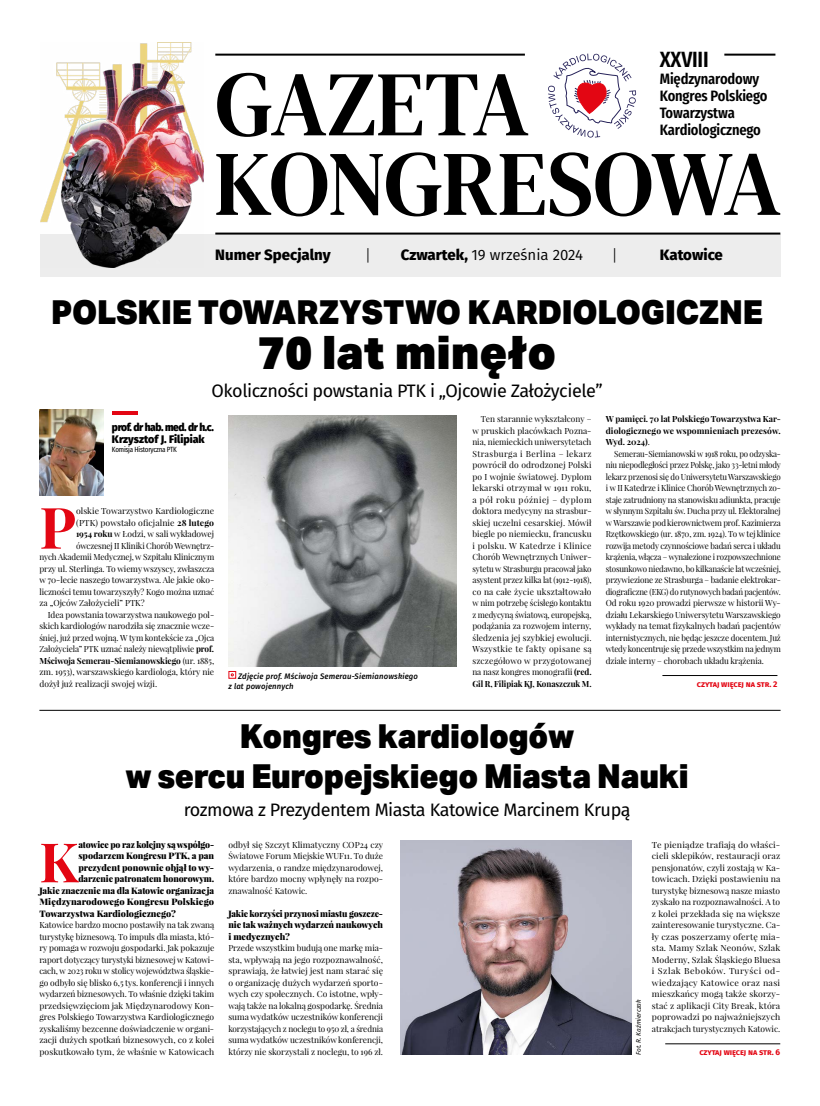
<style>
.page{position:relative;width:820px;height:1106px;background:#fff}
.page>*{position:absolute;margin:0;border:0;box-sizing:border-box;transform-origin:0 0}
.t1{font:700 57.2px "Playfair Display";color:#e30613}
.t2{font:700 54.5px "Playfair Display";color:#e30613}
.t3{font:900 46px "Aktiv Grotesk";color:#000}
.t4{font:900 33px/40px "Aktiv Grotesk";letter-spacing:-.01em;color:#000;text-align:center;scale:.96 1}
.t5{font:600 22px "Fira Sans Condensed";letter-spacing:-.01em;color:#000}
.t6{font:18px "Fira Sans";letter-spacing:-.025em;color:#000}
.t7{font:300 16px "Fira Sans";color:#000}
.t8{font:600 15px/17px "Fira Sans Condensed";letter-spacing:-.01em;color:#000}
.t9{font:15px "Fira Sans";color:#000}
.t10{font:800 15px "Fira Sans";color:#000}
.t11{font:800 11px/11.5px "Fira Sans";letter-spacing:-.01em;color:#000;scale:.93 1}
.t12{font:900 9px "Playfair Display";letter-spacing:-.005em;color:#000}
.t13{font:900 9px/11.5px "Playfair Display";letter-spacing:-.005em;color:#000;text-align:justify;scale:.96 1}
.t14{font:8.5px/11.5px "Playfair Display";letter-spacing:-.005em;color:#000;text-align:justify}
.t15{font:8.5px/11.5px "Playfair Display";letter-spacing:-.005em;color:#000;text-align:justify;scale:.94 1}
.t16{font:8.5px/11.5px "Playfair Display";letter-spacing:-.005em;color:#000;text-align:justify;scale:1.05 1}
.t17{font:700 8.5px/11.5px "Playfair Display";color:#000;text-align:justify}
.t18{font:8.5px "Playfair Display";letter-spacing:-.005em;color:#000;scale:.96 1}
.t19{font:700 8.3px "Fira Sans";letter-spacing:-.01em;color:#e30613}
.t20{font:italic 500 8px/10px "Fira Sans";letter-spacing:.02em;color:#000}
.t21{font:7.5px "Fira Sans Condensed";letter-spacing:-.03em;color:#000}
.t22{font:italic 6.5px "Fira Sans";color:#000}
.s1{font-weight:800}
.s2{font-weight:700}
.s3{font-weight:400}
</style>
<div class="page">
<div style="left:40px;top:234px;width:740px;height:43px;background:#ededed"></div>
<svg style="left:217px;top:73px;width:311px;height:64px"></svg>
<img style="left:41px;top:43px;width:162px;height:224px">
<hr style="left:39px;top:710px;width:741px;height:1px;background:#000">
<svg style="left:548px;top:54px;width:87px;height:84px"></svg>
<svg style="left:216px;top:152px;width:564px;height:64px"></svg>
<hr style="left:215px;top:232px;width:565px;height:2px;background:#000">
<hr style="left:215px;top:54px;width:309px;height:2px;background:#000">
<hr style="left:724px;top:54px;width:51px;height:2px;background:#000">
<hr style="left:662px;top:675px;width:115px;height:1px;background:#000">
<hr style="left:665px;top:1043px;width:115px;height:1px;background:#000">
<img style="left:228px;top:415px;width:228px;height:251px">
<img style="left:400px;top:840px;width:231px;height:215px">
<hr style="left:112px;top:411px;width:25px;height:4px;background:#e30613">
<img style="left:40px;top:410px;width:63px;height:85px">
<div style="left:228px;top:671px;width:8px;height:7px;border:1px solid #e30613"></div>
<h3 class="t5" style="left:659px;top:40px;width:50px">XXVIII</h3>
<h3 class="t8" style="left:659px;top:69px;width:109px">Międzynarodowy<br>Kongres Polskiego<br>Towarzystwa<br>Kardiologicznego</h3>
<h3 class="t10" style="left:215px;top:241px;width:117px">Numer Specjalny</h3>
<h3 class="t7" style="left:364px;top:243px;width:8px">|</h3>
<h3 class="t9" style="left:400px;top:243px;width:184px"><span class="s1">Czwartek,</span> 19 września 2024</h3>
<h3 class="t7" style="left:611px;top:243px;width:8px">|</h3>
<h3 class="t10" style="left:659px;top:241px;width:64px">Katowice</h3>
<h3 class="t4" style="left:51px;top:293px;width:742px">POLSKIE TOWARZYSTWO KARDIOLOGICZNE</h3>
<h3 class="t3" style="left:258px;top:326px;width:300px">70 lat minęło</h3>
<h3 class="t6" style="left:211px;top:377px;width:392px">Okoliczności powstania PTK i „Ojcowie Założyciele”</h3>
<p class="t14" style="left:472px;top:413px;width:121px;text-indent:9px">Ten starannie wykształcony – w pruskich placówkach Pozna&shy;nia, niemieckich uniwersytetach Strasburga i Berlina – lekarz powrócił do odrodzonej Polski po I wojnie światowej. Dyplom lekarski otrzymał w 1911 roku, a pół roku później – dyplom doktora medycyny na strasbur&shy;skiej uczelni cesarskiej. Mówił biegle po niemiecku, francusku i polsku. W Katedrze i Klinice Chorób Wewnętrznych Uniwer&shy;sytetu w Strasburgu pracował jako asystent przez kilka lat (1912-1918), co na całe życie ukształtowało w nim potrzebę ścisłego kontaktu z medycyną światową, europejską, podążania za rozwojem interny, śledzenia jej szybkiej ewolucji.<br>Wszystkie te fakty opisane są szczegółowo w przygotowanej na nasz kongres monografii <span class="s2">(red.<br>Gil R, Filipiak KJ, Konaszczuk M.</span></p>
<p class="t17" style="left:605px;top:413px;width:176px">W pamięci. 70 lat Polskiego Towarzystwa Kar&shy;diologicznego we wspomnieniach prezesów.<br>Wyd. 2024)<span class="s3">.</span></p>
<p class="t15" style="left:605px;top:448px;width:188px;text-indent:9px">Semerau-Siemianowski w 1918 roku, po odzyska&shy;niu niepodległości przez Polskę, jako 33-letni młody lekarz przenosi się do Uniwersytetu Warszawskiego i w II Katedrze i Klinice Chorób Wewnętrznych zo&shy;staje zatrudniony na stanowisku adiunkta, pracuje w słynnym Szpitalu św. Ducha przy ul. Elektoralnej w Warszawie pod kierownictwem prof. Kazimierza Rzętkowskiego (ur. 1870, zm. 1924). To w tej klinice rozwija metody czynnościowe badań serca i układu krążenia, włącza – wynalezione i rozpowszechnione stosunkowo niedawno, bo kilkanaście lat wcześniej, przywiezione ze Strasburga – badanie elektrokar&shy;diograficzne (EKG) do rutynowych badań pacjentów.<br>Od roku 1920 prowadzi pierwsze w historii Wy&shy;działu Lekarskiego Uniwersytetu Warszawskiego wykłady na temat fizykalnych badań pacjentów internistycznych, nie będąc jeszcze docentem. Już wtedy koncentruje się przede wszystkim na jednym dziale interny – chorobach układu krążenia.</p>
<p class="t11" style="left:112px;top:420px;width:111px">prof. dr hab. med. dr h.c.<br>Krzysztof J. Filipiak</p>
<p class="t21" style="left:112px;top:442px;width:66px">Komisja Historyczna PTK</p>
<h1 class="t1" style="left:39px;top:491px;width:38px">P</h1>
<p class="t14" style="left:76px;top:505px;width:139px">olskie Towarzystwo Kardiologiczne</p>
<p class="t14" style="left:76px;top:517px;width:139px">(PTK) powstało oficjalnie <span class="s2">28 lutego</span></p>
<p class="t14" style="left:76px;top:528px;width:139px"><span class="s2">1954 roku</span> w Łodzi, w sali wykładowej</p>
<p class="t18" style="left:76px;top:540px;width:145px">ówczesnej II Kliniki Chorób Wewnętrz-</p>
<p class="t18" style="left:39px;top:552px;width:183px">nych Akademii Medycznej, w Szpitalu Klinicznym</p>
<p class="t14" style="left:39px;top:563px;width:176px">przy ul. Sterlinga. To wiemy wszyscy, zwłaszcza</p>
<p class="t14" style="left:39px;top:574px;width:176px">w 70-lecie naszego towarzystwa. Ale jakie oko-</p>
<p class="t14" style="left:39px;top:586px;width:176px">liczności temu towarzyszyły? Kogo można uznać</p>
<p class="t14" style="left:39px;top:597px;width:107px">za „Ojców Założycieli” PTK?</p>
<p class="t14" style="left:48px;top:609px;width:168px">Idea powstania towarzystwa naukowego pol-</p>
<p class="t14" style="left:39px;top:620px;width:176px">skich kardiologów narodziła się znacznie wcze-</p>
<p class="t14" style="left:39px;top:632px;width:176px">śniej, już przed wojną. W tym kontekście za „Ojca</p>
<p class="t14" style="left:39px;top:643px;width:176px">Założyciela” PTK uznać należy niewątpliwie <span class="s2">prof.</span></p>
<p class="t17" style="left:39px;top:655px;width:176px">Mściwoja Semerau-Siemianowskiego <span class="s3">(ur. 1885,</span></p>
<p class="t14" style="left:39px;top:666px;width:176px">zm. 1953), warszawskiego kardiologa, który nie</p>
<p class="t14" style="left:39px;top:678px;width:119px">dożył już realizacji swojej wizji.</p>
<p class="t19" style="left:696px;top:677px;width:82px">czytaj więcej na str. 2</p>
<p class="t20" style="left:228px;top:670px;width:191px;text-indent:10px">Zdjęcie prof. Mściwoja Semerau-Siemianowskiego z lat powojennych</p>
<h3 class="t4" style="left:125px;top:717px;width:588px">Kongres kardiologów<br>w sercu Europejskiego Miasta Nauki</h3>
<h3 class="t6" style="left:184px;top:796px;width:448px">rozmowa z Prezydentem Miasta Katowice Marcinem Krupą</h3>
<h2 class="t2" style="left:39px;top:827px;width:40px">K</h2>
<p class="t13" style="left:78px;top:838px;width:143px">atowice po raz kolejny są współgo-</p>
<p class="t12" style="left:78px;top:850px;width:137px">spodarzem Kongresu PTK, a pan</p>
<p class="t12" style="left:78px;top:861px;width:137px">prezydent ponownie objął to wy-</p>
<p class="t12" style="left:78px;top:873px;width:137px">darzenie patronatem honorowym.</p>
<p class="t12" style="left:39px;top:884px;width:176px">Jakie znaczenie ma dla Katowic organizacja</p>
<p class="t12" style="left:39px;top:896px;width:176px">Międzynarodowego Kongresu Polskiego</p>
<p class="t12" style="left:39px;top:907px;width:138px">Towarzystwa Kardiologicznego?</p>
<p class="t14" style="left:39px;top:919px;width:176px">Katowice bardzo mocno postawiły na tak zwaną turystykę biznesową. To impuls dla miasta, któ&shy;ry pomaga w rozwoju gospodarki. Jak pokazuje raport dotyczący turystyki biznesowej w Katowi&shy;cach, w 2023 roku w stolicy województwa śląskie&shy;go odbyło się blisko 6,5 tys. konferencji i innych wydarzeń biznesowych. To właśnie dzięki takim przedsięwzięciom jak Międzynarodowy Kon&shy;gres Polskiego Towarzystwa Kardiologicznego zyskaliśmy bezcenne doświadczenie w organi&shy;zacji dużych spotkań biznesowych, co z kolei poskutkowało tym, że właśnie w Katowicach</p>
<p class="t14" style="left:228px;top:839px;width:156px">odbył się Szczyt Klimatyczny COP24 czy Światowe Forum Miejskie WUF11. To duże wydarzenia, o randze międzynarodowej, które bardzo mocny wpłynęły na rozpo&shy;znawalność Katowic.</p>
<p class="t13" style="left:228px;top:907px;width:162px">Jakie korzyści przynosi miastu goszcze&shy;nie tak ważnych wydarzeń naukowych i medycznych?</p>
<p class="t14" style="left:228px;top:942px;width:156px">Przede wszystkim budują one markę mia&shy;sta, wpływają na jego rozpoznawalność, sprawiają, że łatwiej jest nam starać się o organizację dużych wydarzeń sporto&shy;wych czy społecznych. Co istotne, wpły&shy;wają także na lokalną gospodarkę. Średnia suma wydatków uczestników konferencji korzystających z noclegu to 950 zł, a średnia suma wydatków uczestników konferencji, którzy nie skorzystali z noclegu, to 196 zł.</p>
<p class="t22" style="left:633px;top:1055px;width:57px;rotate:-90deg">Fot. R. Kaźmierczak</p>
<p class="t16" style="left:651px;top:839px;width:124px">Te pieniądze trafiają do właści&shy;cieli sklepików, restauracji oraz pensjonatów, czyli zostają w Ka&shy;towicach. Dzięki postawieniu na turystykę biznesową nasze miasto zyskało na rozpoznawalności. A to z kolei przekłada się na większe zainteresowanie turystyczne. Ca&shy;ły czas poszerzamy ofertę mia&shy;sta. Mamy Szlak Neonów, Szlak Moderny, Szlak Śląskiego Bluesa i Szlak Beboków. Turyści od&shy;wiedzający Katowice oraz nasi mieszkańcy mogą także skorzy&shy;stać z aplikacji City Break, która poprowadzi po najważniejszych atrakcjach turystycznych Katowic.</p>
<p class="t19" style="left:699px;top:1045px;width:82px">czytaj więcej na str. 6</p>
</div>
